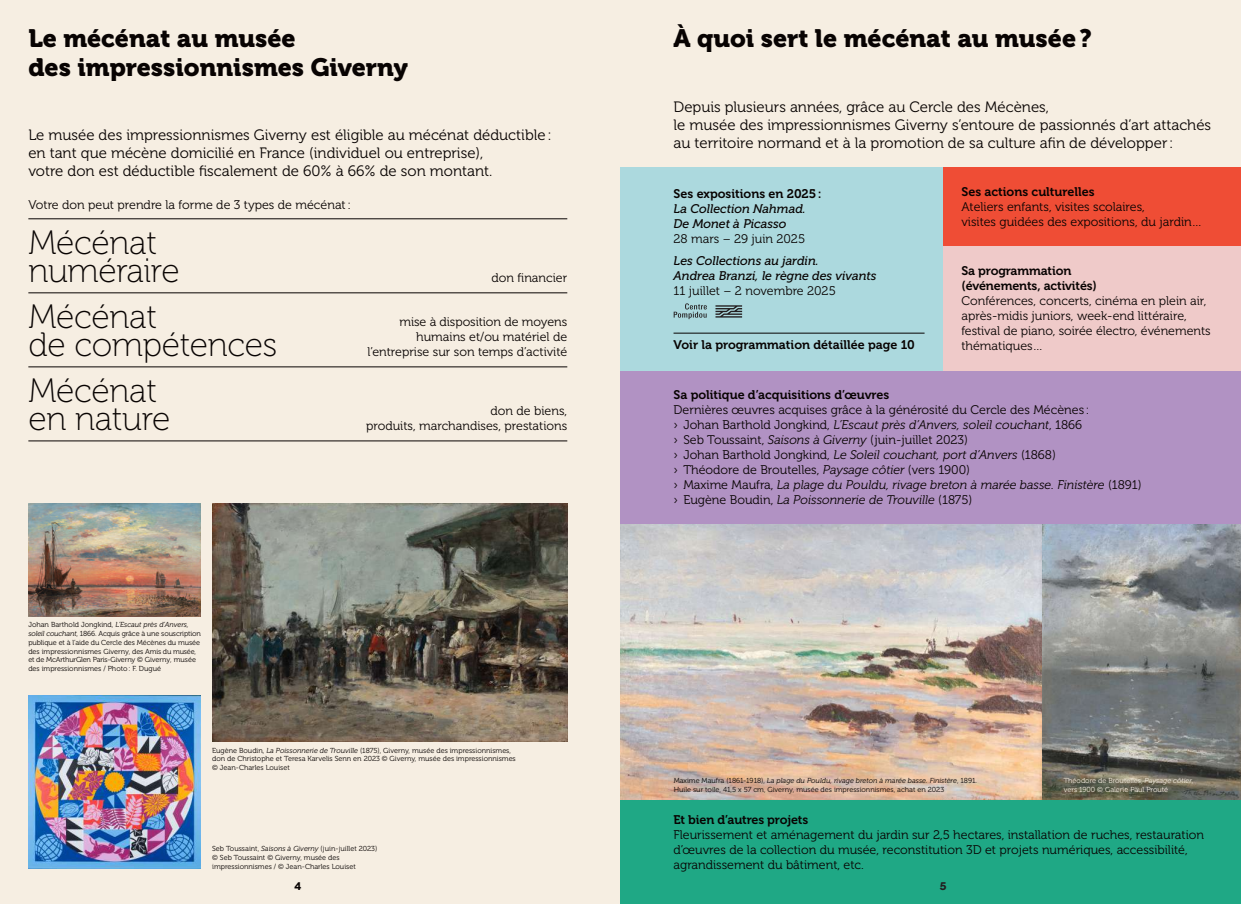
<style>
.page{position:relative;width:1241px;height:904px;background:#fff}
.page>*{position:absolute;margin:0;border:0;box-sizing:border-box;transform-origin:0 0}
.t1{font:33.75px/28.1px "Museo 100";letter-spacing:-.01em;color:#080302}
.t2{font:25px/28.8px "Museo 900";color:#080302}
.t3{font:15px/18px "Museo 300";color:#080302}
.t4{font:12.5px/15px "Museo 300";color:#080302}
.t5{font:12.5px/15px "Museo 700";color:#080302}
.t6{font:italic 12.5px/15px "Museo 500";color:#080302}
.t7{font:900 10px "Area Normal";color:#080302}
.t8{font:900 10px "Area Normal";color:#231f20}
.t9{font:7.25px/8.8px "Museo 300";color:#080302}
.t10{font:7.25px/8.8px "Museo 300";color:#f6eee2}
.s1{font-style:italic}
</style>
<div class="page">
<div style="left:620px;top:0;width:620px;height:189px;background:#f6eee2"></div>
<div style="left:0;top:0;width:620px;height:904px;background:#f6eee2"></div>
<img style="left:620px;top:523px;width:422px;height:277px">
<img style="left:1042px;top:523px;width:198px;height:277px">
<div style="left:620px;top:370px;width:620px;height:153px;background:#b192c3"></div>
<div style="left:620px;top:167px;width:323px;height:203px;background:#acd9de"></div>
<div style="left:943px;top:167px;width:297px;height:79px;background:#ef4d35"></div>
<div style="left:620px;top:800px;width:620px;height:104px;background:#1fa885"></div>
<div style="left:943px;top:246px;width:297px;height:124px;background:#efcac9"></div>
<hr style="left:673px;top:333px;width:251px;height:1px;background:#080302">
<img style="left:28px;top:503px;width:173px;height:113px">
<img style="left:28px;top:695px;width:173px;height:173px">
<hr style="left:28px;top:292px;width:539px;height:1px;background:#080302">
<hr style="left:28px;top:366px;width:539px;height:1px;background:#080302">
<hr style="left:28px;top:218px;width:539px;height:1px;background:#080302">
<hr style="left:28px;top:440px;width:539px;height:1px;background:#080302">
<img style="left:212px;top:503px;width:355px;height:239px">
<svg style="left:673px;top:303px;width:33px;height:16px"></svg>
<svg style="left:715px;top:305px;width:27px;height:12px"></svg>
<h2 class="t2" style="left:28px;top:24px;width:381px">Le mécénat au musée<br>des impressionnismes Giverny</h2>
<p class="t3" style="left:28px;top:127px;width:524px">Le musée des impressionnismes Giverny est éligible au mécénat déductible: en tant que mécène domicilié en France (individuel ou entreprise),<br>votre don est déductible fiscalement de 60% à 66% de son montant.</p>
<p class="t4" style="left:28px;top:198px;width:324px">Votre don peut prendre la forme de 3 types de mécénat:</p>
<h1 class="t1" style="left:28px;top:229px;width:153px">Mécénat numéraire</h1>
<h1 class="t1" style="left:28px;top:303px;width:250px">Mécénat<br>de compétences</h1>
<h1 class="t1" style="left:28px;top:377px;width:144px">Mécénat en nature</h1>
<p class="t9" style="left:28px;top:620px;width:174px">Johan Barthold Jongkind, <span class="s1">L’Escaut près d’Anvers, soleil couchant</span>, 1866. Acquis grâce à une souscription publique et à l’aide du Cercle des Mécènes du musée des impressionnismes Giverny, des Amis du musée, et de McArthurGlen Paris-Giverny © Giverny, musée des impressionnismes / Photo: F. Dugué</p>
<p class="t4" style="left:491px;top:270px;width:77px">don financier</p>
<p class="t4" style="left:367px;top:314px;width:201px;text-align:right">mise à disposition de moyens humains et/ou matériel de l’entreprise sur son temps d’activité</p>
<p class="t4" style="left:366px;top:403px;width:203px;text-align:right">don de biens,<br>produits, marchandises, prestations</p>
<p class="t9" style="left:212px;top:746px;width:305px">Eugène Boudin, <span class="s1">La Poissonnerie de Trouville</span> (1875), Giverny, musée des impressionnismes, don de Christophe et Teresa Karvelis Senn en 2023 © Giverny, musée des impressionnismes © Jean-Charles Louiset</p>
<p class="t9" style="left:212px;top:844px;width:166px">Seb Toussaint, <span class="s1">Saisons à Giverny</span> (juin-juillet 2023) © Seb Toussaint © Giverny, musée des impressionnismes / © Jean-Charles Louiset</p>
<p class="t7" style="left:294px;top:877px;width:8px">4</p>
<h2 class="t2" style="left:673px;top:24px;width:420px">À quoi sert le mécénat au musée?</h2>
<p class="t3" style="left:673px;top:98px;width:539px">Depuis plusieurs années, grâce au Cercle des Mécènes,<br>le musée des impressionnismes Giverny s’entoure de passionnés d’art attachés au territoire normand et à la promotion de sa culture afin de développer:</p>
<p class="t5" style="left:961px;top:184px;width:135px">Ses actions culturelles</p>
<p class="t4" style="left:961px;top:199px;width:242px">Ateliers enfants, visites scolaires,<br>visites guidées des expositions, du jardin…</p>
<p class="t5" style="left:961px;top:263px;width:137px">Sa programmation (événements, activités)</p>
<p class="t4" style="left:961px;top:293px;width:251px">Conférences, concerts, cinéma en plein air, après-midis juniors, week-end littéraire, festival de piano, soirée électro, événements thématiques…</p>
<p class="t5" style="left:673px;top:186px;width:150px">Ses expositions en 2025:</p>
<p class="t6" style="left:673px;top:201px;width:134px">La Collection Nahmad.<br>De Monet à Picasso</p>
<p class="t4" style="left:673px;top:231px;width:133px">28 mars – 29 juin 2025</p>
<p class="t6" style="left:673px;top:253px;width:204px">Les Collections au jardin.<br>Andrea Branzi, le règne des vivants</p>
<p class="t4" style="left:673px;top:283px;width:164px">11 juillet – 2 novembre 2025</p>
<p class="t5" style="left:673px;top:337px;width:243px">Voir la programmation détaillée page 10</p>
<p class="t5" style="left:673px;top:387px;width:217px">Sa politique d’acquisitions d’œuvres</p>
<p class="t4" style="left:673px;top:403px;width:469px">Dernières œuvres acquises grâce à la générosité du Cercle des Mécènes :<br>› Johan Barthold Jongkind, <span class="s1">L’Escaut près d’Anvers, soleil couchant</span>, 1866<br>› Seb Toussaint, <span class="s1">Saisons à Giverny</span> (juin-juillet 2023)<br>› Johan Barthold Jongkind, <span class="s1">Le Soleil couchant, port d’Anvers</span> (1868)<br>› Théodore de Broutelles, <span class="s1">Paysage côtier</span> (vers 1900)<br>› Maxime Maufra, <span class="s1">La plage du Pouldu, rivage breton à marée basse. Finistère</span> (1891) › Eugène Boudin, <span class="s1">La Poissonnerie de Trouville</span> (1875)</p>
<p class="t9" style="left:673px;top:776px;width:305px">Maxime Maufra (1861-1918), <span class="s1">La plage du Pouldu, rivage breton à marée basse. Finistère</span>, 1891.<br>Huile sur toile, 41,5 x 57 cm, Giverny, musée des impressionnismes, achat en 2023</p>
<p class="t10" style="left:1063px;top:776px;width:131px">Théodore de Broutelles, <span class="s1">Paysage côtier</span>, vers 1900 © Galerie Paul Prouté</p>
<p class="t5" style="left:673px;top:811px;width:136px">Et bien d’autres projets</p>
<p class="t4" style="left:673px;top:827px;width:532px">Fleurissement et aménagement du jardin sur 2,5 hectares, installation de ruches, restauration d’œuvres de la collection du musée, reconstitution 3D et projets numériques, accessibilité, agrandissement du bâtiment, etc.</p>
<p class="t8" style="left:939px;top:877px;width:8px">5</p>
</div>
